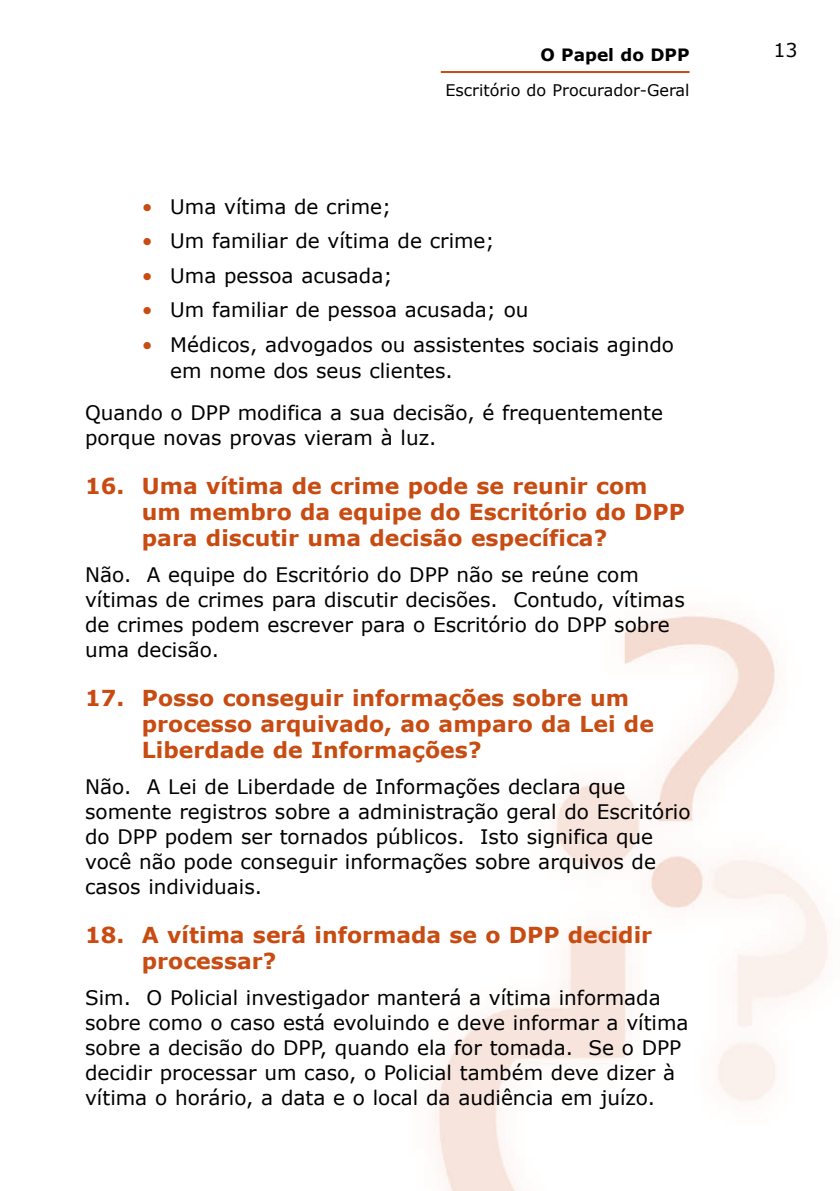
<style>
.page{position:relative;width:840px;height:1191px;background:#fff}
.page>*{position:absolute;margin:0;border:0;box-sizing:border-box;transform-origin:0 0}
.t1{font:700 22px/26px "Verdana";color:#c84b12}
.t2{font:20px/25px "Verdana";color:#000}
.t3{font:19px "Verdana";color:#000}
.t4{font:700 17px "Verdana";color:#000}
.t5{font:16px "Verdana";color:#000}
.s1{color:#c84b12}
</style>
<div class="page">
<img style="left:434px;top:613px;width:394px;height:578px">
<hr style="left:440px;top:71px;width:249px;height:2px;background:#c84b12">
<p class="t4" style="left:540px;top:44px;width:151px">O Papel do DPP</p>
<p class="t3" style="left:773px;top:38px;width:25px">13</p>
<p class="t5" style="left:445px;top:80px;width:245px">Escritório do Procurador-Geral</p>
<p class="t2" style="left:142px;top:193px;width:251px"><span class="s1">•</span> Uma vítima de crime;</p>
<p class="t2" style="left:142px;top:228px;width:354px"><span class="s1">•</span> Um familiar de vítima de crime;</p>
<p class="t2" style="left:142px;top:262px;width:252px"><span class="s1">•</span> Uma pessoa acusada;</p>
<p class="t2" style="left:142px;top:297px;width:388px"><span class="s1">•</span> Um familiar de pessoa acusada; ou</p>
<p class="t2" style="left:170px;top:331px;width:505px;line-height:26px;text-indent:-28px"><span class="s1">•</span> Médicos, advogados ou assistentes sociais agindo em nome dos seus clientes.</p>
<p class="t2" style="left:85px;top:399px;width:579px">Quando o DPP modifica a sua decisão, é frequentemente porque novas provas vieram à luz.</p>
<p class="t1" style="left:142px;top:472px;width:544px;text-indent:-57px">16. Uma vítima de crime pode se reunir com um membro da equipe do Escritório do DPP para discutir uma decisão específica?</p>
<p class="t2" style="left:85px;top:561px;width:600px">Não. A equipe do Escritório do DPP não se reúne com vítimas de crimes para discutir decisões. Contudo, vítimas de crimes podem escrever para o Escritório do DPP sobre uma decisão.</p>
<p class="t1" style="left:142px;top:684px;width:513px;text-indent:-57px">17. Posso conseguir informações sobre um processo arquivado, ao amparo da Lei de<br>Liberdade de Informações?</p>
<p class="t2" style="left:85px;top:773px;width:606px">Não. A Lei de Liberdade de Informações declara que somente registros sobre a administração geral do Escritório do DPP podem ser tornados públicos. Isto significa que você não pode conseguir informações sobre arquivos de casos individuais.</p>
<p class="t1" style="left:142px;top:921px;width:511px;text-indent:-57px">18. A vítima será informada se o DPP decidir processar?</p>
<p class="t2" style="left:85px;top:984px;width:604px">Sim. O Policial investigador manterá a vítima informada sobre como o caso está evoluindo e deve informar a vítima sobre a decisão do DPP, quando ela for tomada. Se o DPP decidir processar um caso, o Policial também deve dizer à vítima o horário, a data e o local da audiência em juízo.</p>
</div>
